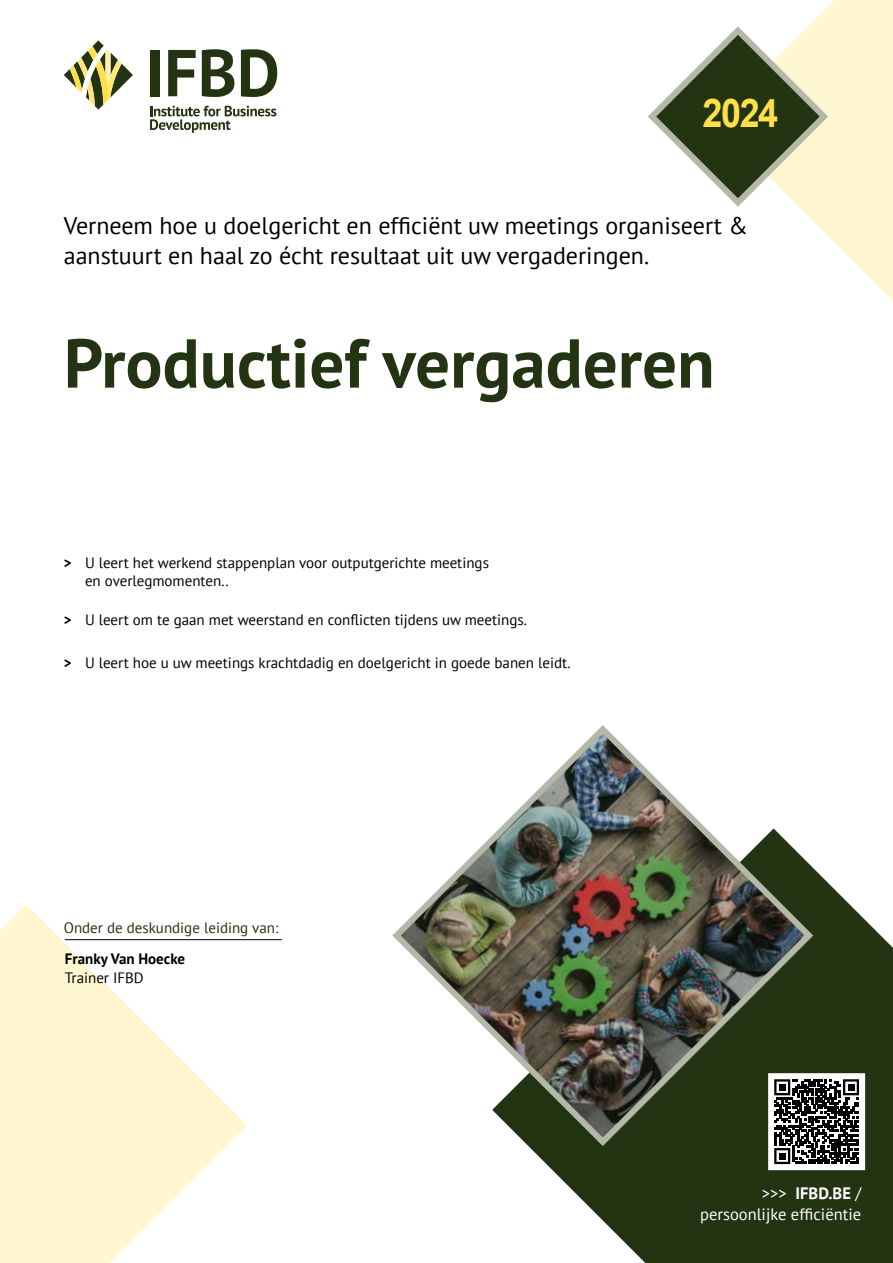
<style>
.page{position:relative;width:893px;height:1263px;background:#fff}
.page>*{position:absolute;margin:0;border:0;box-sizing:border-box;transform-origin:0 0}
.t1{font:700 69px "PT Sans";color:#233413}
.t2{font:700 39.6px "Arial";color:#ffe147;scale:.91 1}
.t3{font:24px/30px "PT Sans";color:#000}
.t4{font:16.5px/21px "PT Sans";color:#fff;text-align:right}
.t5{font:15px/18px "PT Sans";color:#000}
.t6{font:15px "PT Sans";color:#233413}
.t7{font:700 15px "PT Sans";color:#000}
.s1{font-weight:700}
</style>
<div class="page">
<svg style="left:803px;top:0;width:90px;height:301px;fill:#fff6d2"></svg>
<svg style="left:0;top:904px;width:247px;height:359px;fill:#fff6d2"></svg>
<svg style="left:648px;top:22px;width:184px;height:189px"></svg>
<svg style="left:532px;top:872px;width:361px;height:391px;fill:#233413"></svg>
<svg style="left:64px;top:40px;width:69px;height:70px"></svg>
<div style="left:150px;top:50px;width:9px;height:46px;background:#233413"></div>
<svg style="left:168px;top:50px;width:28px;height:46px"></svg>
<svg style="left:202px;top:49px;width:32px;height:48px"></svg>
<svg style="left:241px;top:49px;width:36px;height:48px"></svg>
<svg style="left:150px;top:106px;width:126px;height:27px"></svg>
<img style="left:392px;top:725px;width:425px;height:425px">
<hr style="left:65px;top:939px;width:217px;height:1px;background:#000">
<div style="left:770px;top:1075px;width:94px;height:94px;background:#fff"></div>
<svg style="left:774px;top:1079px;width:85px;height:85px"></svg>
<div style="left:779px;top:1084px;width:7px;height:7px;background:#000"></div>
<div style="left:848px;top:1084px;width:6px;height:7px;background:#000"></div>
<div style="left:779px;top:1152px;width:7px;height:7px;background:#000"></div>
<div style="left:768px;top:1073px;width:97px;height:97px;border:3px solid #fff"></div>
<h2 class="t2" style="left:702px;top:87px;width:85px">2024</h2>
<h3 class="t3" style="left:64px;top:210px;width:686px">Verneem hoe u doelgericht en efficiënt uw meetings organiseert &amp; aanstuurt en haal zo écht resultaat uit uw vergaderingen.</h3>
<h1 class="t1" style="left:64px;top:317px;width:652px">Productief vergaderen</h1>
<p class="t5" style="left:85px;top:554px;width:405px;text-indent:-21px"><span class="s1">&gt;</span> U leert het werkend stappenplan voor outputgerichte meetings en overlegmomenten..</p>
<p class="t5" style="left:64px;top:610px;width:465px"><span class="s1">&gt;</span> U leert om te gaan met weerstand en conflicten tijdens uw meetings.</p>
<p class="t5" style="left:64px;top:654px;width:508px"><span class="s1">&gt;</span> U leert hoe u uw meetings krachtdadig en doelgericht in goede banen leidt.</p>
<p class="t6" style="left:64px;top:918px;width:216px">Onder de deskundige leiding van:</p>
<p class="t7" style="left:65px;top:948px;width:122px">Franky Van Hoecke</p>
<p class="t5" style="left:65px;top:969px;width:80px">Trainer IFBD</p>
<p class="t4" style="left:700px;top:1182px;width:162px">&gt;&gt;&gt; <span class="s1">IFBD.BE</span> / persoonlijke efficiëntie</p>
</div>
